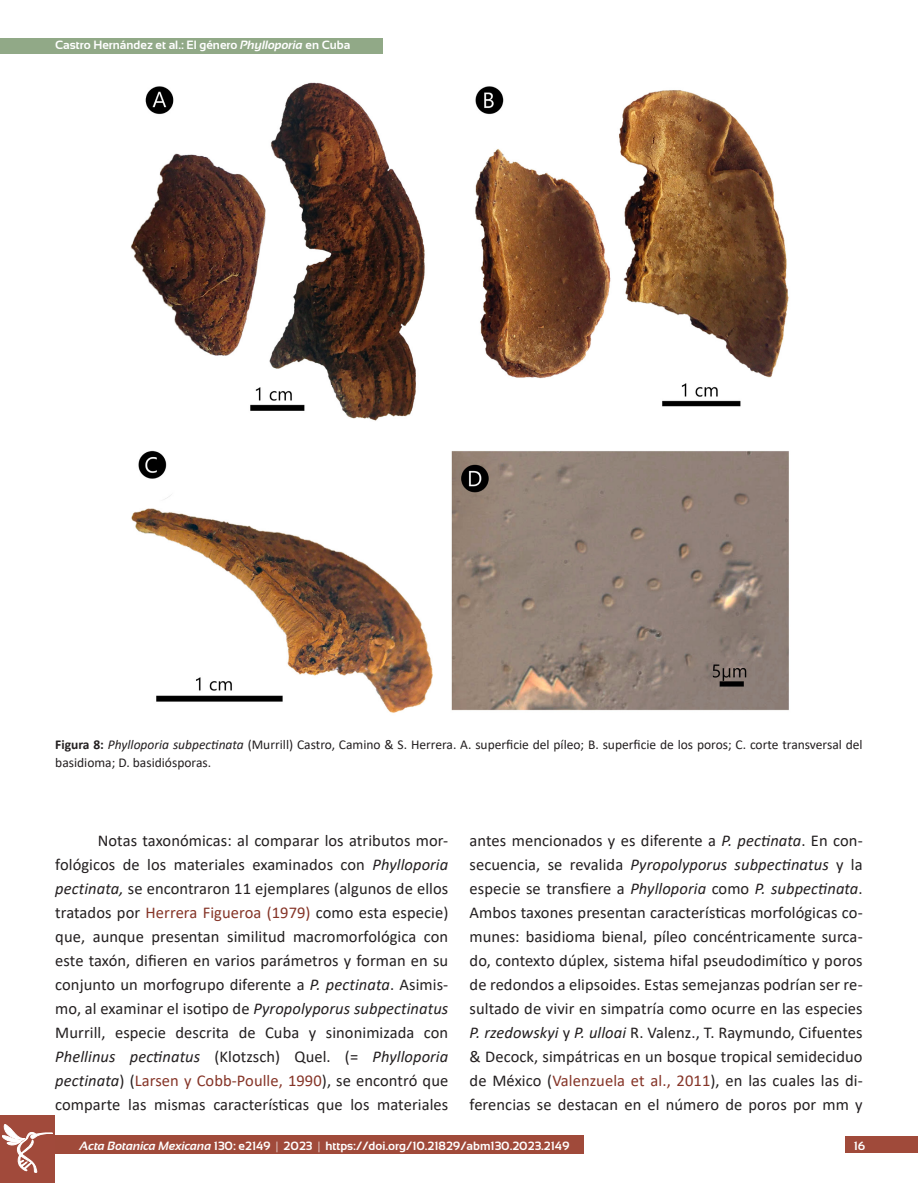
<style>
.page{position:relative;width:918px;height:1188px;background:#fff}
.page>*{position:absolute;margin:0;border:0;box-sizing:border-box;transform-origin:0 0}
.textobase{font:16.5px/24px "Calibri";letter-spacing:.005em;color:#231f20;text-align:justify}
.piefigura{font:13.5px/18px "Calibri";color:#231f20}
.t1{font:700 12px "Sansation";color:#fff}
.t2{font:italic 700 12px "Sansation";color:#fff}
.s1{font-style:italic}
.s2{font-weight:700}
.s3{color:#853427}
.s4{font-weight:300}
.s5{font-style:normal}
.s6{font-weight:300;font-style:normal}
</style>
<div class="page">
<div style="left:846px;top:1136px;width:72px;height:17px;background:#a04a3a"></div>
<div style="left:0;top:38px;width:382px;height:16px;background:#91a987"></div>
<div style="left:0;top:1135px;width:583px;height:19px;background:#a04a3a"></div>
<div style="left:0;top:1115px;width:55px;height:67px;background:#a14a3b"></div>
<svg style="left:2px;top:1124px;width:51px;height:49px"></svg>
<img style="left:131px;top:82px;width:658px;height:631px">
<p class="t1" style="left:55px;top:38px;width:297px">Castro Hernández et al.: El género <span class="s1">Phylloporia</span> en Cuba</p>
<p class="piefigura" style="left:55px;top:735px;width:809px"><span class="s2">Figura 8:</span> <span class="s1">Phylloporia subpectinata</span> (Murrill) Castro, Camino &amp; S. Herrera. A. superficie del píleo; B. superficie de los poros; C. corte transversal del basidioma; D. basidiósporas.</p>
<p class="textobase" style="left:55px;top:828px;width:395px;text-indent:43px">Notas taxonómicas: al comparar los atributos mor&shy;fológicos de los materiales examinados con <span class="s1">Phylloporia pectinata,</span> se encontraron 11 ejemplares (algunos de ellos tratados por <span class="s3">Herrera Figueroa (1979)</span> como esta especie) que, aunque presentan similitud macromorfológica con este taxón, difieren en varios parámetros y forman en su conjunto un morfogrupo diferente a <span class="s1">P. pectinata</span>. Asimis&shy;mo, al examinar el isotipo de <span class="s1">Pyropolyporus subpectinatus </span>Murrill, especie descrita de Cuba y sinonimizada con <span class="s1">Phellinus pectinatus</span> (Klotzsch) Quel. (= <span class="s1">Phylloporia pectinata</span>) (<span class="s3">Larsen y Cobb-Poulle, 1990</span>), se encontró que comparte las mismas características que los materiales</p>
<p class="textobase" style="left:470px;top:828px;width:395px">antes mencionados y es diferente a <span class="s1">P. pectinata</span>. En con&shy;secuencia, se revalida <span class="s1">Pyropolyporus subpectinatus</span> y la especie se transfiere a <span class="s1">Phylloporia</span> como <span class="s1">P. subpectinata</span>.<br>Ambos taxones presentan características morfológicas co&shy;munes: basidioma bienal, píleo concéntricamente surca&shy;do, contexto dúplex, sistema hifal pseudodimítico y poros de redondos a elipsoides. Estas semejanzas podrían ser re&shy;sultado de vivir en simpatría como ocurre en las especies <span class="s1">P. rzedowskyi</span> y <span class="s1">P. ulloai</span> R. Valenz., T. Raymundo, Cifuentes &amp; Decock, simpátricas en un bosque tropical semideciduo de México (<span class="s3">Valenzuela et al., 2011</span>), en las cuales las di&shy;ferencias se destacan en el número de poros por mm y</p>
<p class="t1" style="left:193px;top:1134px;width:351px">128: e1924 <span class="s4">|</span> 2021 <span class="s4">|</span> https://doi.org/10.21829/abm128.2021.1924</p>
<p class="t1" style="left:58px;top:1138px;width:484px"><sup>Acta</sup> <sup>Botanica</sup> <sup>Mexicana</sup> 128: e1829 <span class="s4">|</span> 2021 <span class="s4">|</span> https://doi.org/10.21829/abm128.2021.18 9</p>
<p class="t1" style="left:326px;top:1138px;width:246px">https://doi.org/10.21829/abm130.2023.2130</p>
<p class="t1" style="left:256px;top:1138px;width:16px">30</p>
<p class="t1" style="left:284px;top:1138px;width:38px">2023 <span class="s4">|</span></p>
<p class="t1" style="left:555px;top:1139px;width:16px">49</p>
<p class="t2" style="left:56px;top:1138px;width:134px">Acta Botanic Mexicana</p>
<p class="t2" style="left:79px;top:1139px;width:201px">Acta Botanica Mexicana <span class="s5">130: e2149</span> <span class="s6">|</span></p>
<p class="t1" style="left:854px;top:1139px;width:13px">16</p>
</div>
